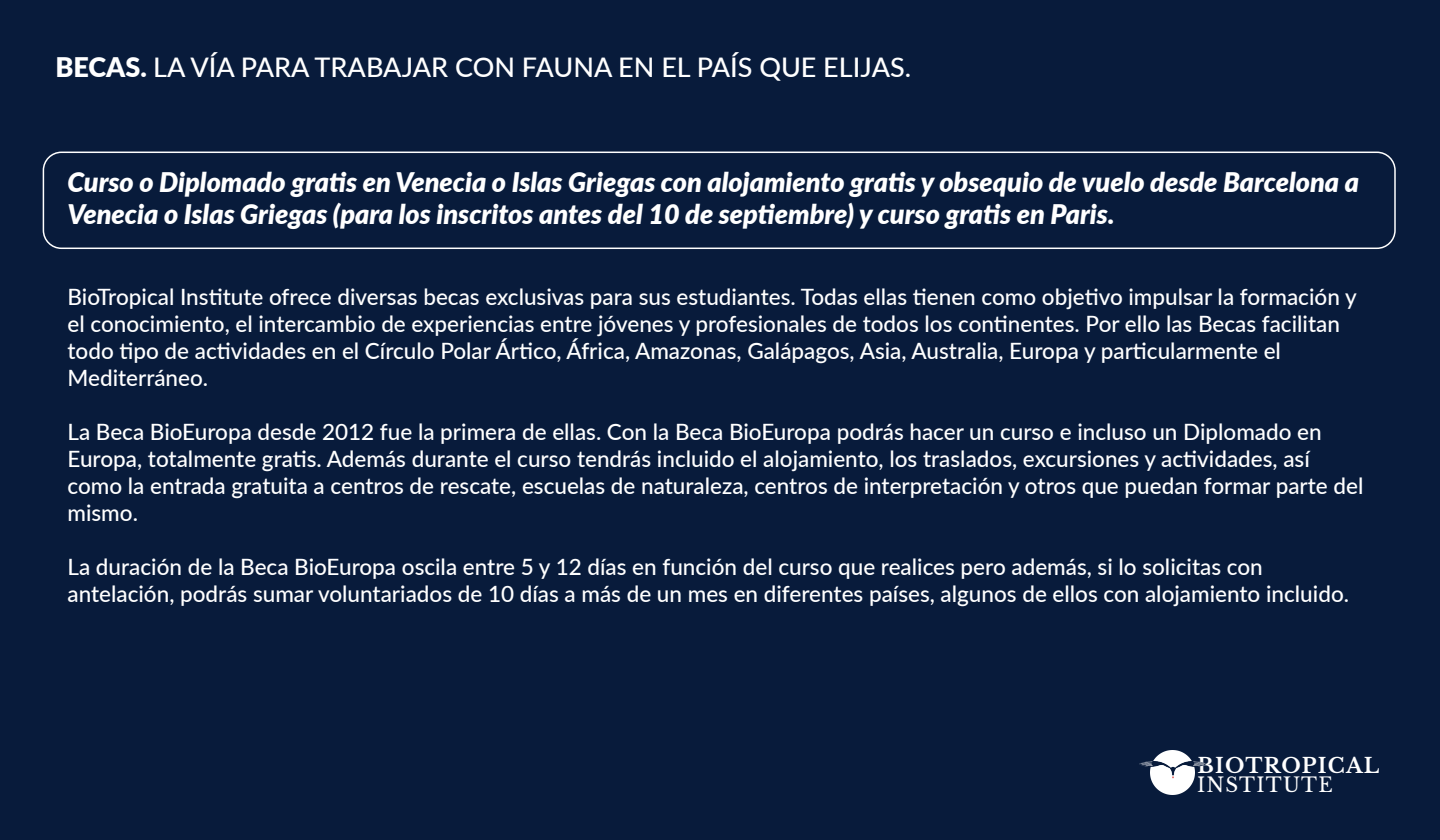
<style>
.page{position:relative;width:1440px;height:840px;background:#081b3b}
.page>*{position:absolute;margin:0;border:0;box-sizing:border-box;transform-origin:0 0}
.t1{font:italic 900 27px/32.4px "Lato";color:#fff}
.t2{font:500 27px "Lato";color:#fff}
.t3{font:500 22.5px/27px "Lato";color:#fff}
.t4{font:700 20.7px "Libre Baskerville";letter-spacing:.055em;color:#fff}
.t5{font:19.95px "Libre Baskerville";letter-spacing:.06em;color:#fff}
.s1{font-weight:900}
</style>
<div class="page">
<img style="left:1151px;top:751px;width:43px;height:44px">
<img style="left:1139px;top:761px;width:67px;height:18px">
<div style="left:43px;top:152px;width:1353px;height:97px;border:2px solid #fff;border-radius:18px"></div>
<p class="t2" style="left:56px;top:47px;width:857px"><span class="s1">BECAS.</span> LA VÍA PARA TRABAJAR CON FAUNA EN EL PAÍS QUE ELIJAS.</p>
<p class="t1" style="left:67px;top:165px;width:1293px">Curso o Diplomado gratis en Venecia o Islas Griegas con alojamiento gratis y obsequio de vuelo desde Barcelona a<br>Venecia o Islas Griegas (para los inscritos antes del 10 de septiembre) y curso gratis en Paris.</p>
<p class="t3" style="left:68px;top:283px;width:1291px">BioTropical Institute ofrece diversas becas exclusivas para sus estudiantes. Todas ellas tienen como objetivo impulsar la formación y el conocimiento, el intercambio de experiencias entre jóvenes y profesionales de todos los continentes. Por ello las Becas facilitan todo tipo de actividades en el Círculo Polar Ártico, África, Amazonas, Galápagos, Asia, Australia, Europa y particularmente el Mediterráneo.</p>
<p class="t3" style="left:68px;top:418px;width:1297px">La Beca BioEuropa desde 2012 fue la primera de ellas. Con la Beca BioEuropa podrás hacer un curso e incluso un Diplomado en Europa, totalmente gratis. Además durante el curso tendrás incluido el alojamiento, los traslados, excursiones y actividades, así como la entrada gratuita a centros de rescate, escuelas de naturaleza, centros de interpretación y otros que puedan formar parte del mismo.</p>
<p class="t3" style="left:68px;top:553px;width:1283px">La duración de la Beca BioEuropa oscila entre 5 y 12 días en función del curso que realices pero además, si lo solicitas con antelación, podrás sumar voluntariados de 10 días a más de un mes en diferentes países, algunos de ellos con alojamiento incluido.</p>
<p class="t4" style="left:1198px;top:753px;width:183px">BIOTROPICAL</p>
<p class="t5" style="left:1197px;top:773px;width:137px">INSTITUTE</p>
</div>
